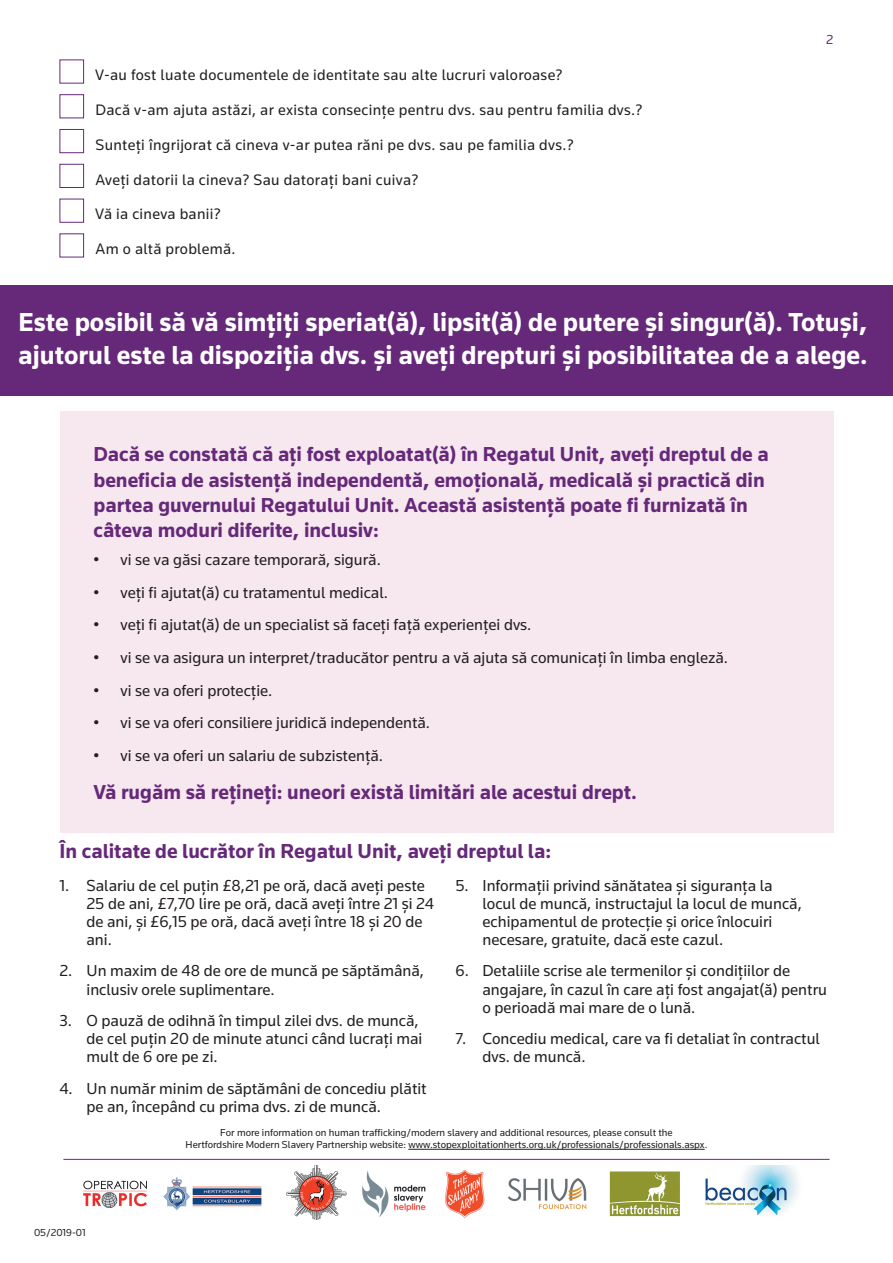
<style>
.page{position:relative;width:893px;height:1263px;background:#fff}
.page>*{position:absolute;margin:0;border:0;box-sizing:border-box;transform-origin:0 0}
.main_title{font:700 27px/32.4px "Knowledge";color:#fff}
.subtitles{font:700 21px/25.2px "Knowledge";color:#66297a}
.t1{font:16.5px/18.3px "Knowledge";color:#231f20}
.body{font:15.75px "Knowledge";letter-spacing:.02em;color:#231f20}
.t2{font:13.5px "Knowledge";color:#66297a}
.t3{font:10.5px/12.6px "Knowledge";color:#231f20;text-align:center}
</style>
<div class="page">
<img style="left:83px;top:1166px;width:715px;height:53px">
<hr style="left:63px;top:1159px;width:766px;height:1px;background:#66297a">
<div style="left:60px;top:411px;width:773px;height:422px;background:#f7e8ef"></div>
<div style="left:60px;top:94px;width:24px;height:24px;border:1px solid #66297a"></div>
<div style="left:60px;top:129px;width:24px;height:24px;border:1px solid #66297a"></div>
<div style="left:60px;top:164px;width:24px;height:24px;border:1px solid #66297a"></div>
<div style="left:60px;top:199px;width:24px;height:24px;border:1px solid #66297a"></div>
<div style="left:0;top:285px;width:893px;height:110px;background:#66297a"></div>
<hr style="left:408px;top:1149px;width:297px;height:1px;background:#231f20">
<p class="body" style="left:95px;top:65px;width:469px">V-au fost luate documentele de identitate sau alte lucruri valoroase?</p>
<p class="body" style="left:96px;top:100px;width:548px">Dacă v-am ajuta astăzi, ar exista consecințe pentru dvs. sau pentru familia dvs.?</p>
<p class="body" style="left:96px;top:135px;width:480px">Sunteți îngrijorat că cineva v-ar putea răni pe dvs. sau pe familia dvs.?</p>
<p class="body" style="left:96px;top:170px;width:324px">Aveți datorii la cineva? Sau datorați bani cuiva?</p>
<p class="body" style="left:95px;top:204px;width:127px">Vă ia cineva banii?</p>
<p class="body" style="left:96px;top:239px;width:141px">Am o altă problemă.</p>
<p class="t2" style="left:826px;top:32px;width:9px">2</p>
<p class="main_title" style="left:18px;top:306px;width:851px">Este posibil să vă simțiți speriat(ă), lipsit(ă) de putere și singur(ă). Totuși, ajutorul este la dispoziția dvs. și aveți drepturi și posibilitatea de a alege.</p>
<p class="subtitles" style="left:94px;top:441px;width:677px">Dacă se constată că ați fost exploatat(ă) în Regatul Unit, aveți dreptul de a beneficia de asistență independentă, emoțională, medicală și practică din partea guvernului Regatului Unit. Această asistență poate fi furnizată în câteva moduri diferite, inclusiv:</p>
<p class="t1" style="left:94px;top:550px;width:289px">• vi se va găsi cazare temporară, sigură.</p>
<p class="t1" style="left:94px;top:583px;width:296px">• veți fi ajutat(ă) cu tratamentul medical.</p>
<p class="t1" style="left:94px;top:615px;width:439px">• veți fi ajutat(ă) de un specialist să faceți față experienței dvs.</p>
<p class="t1" style="left:94px;top:648px;width:636px">• vi se va asigura un interpret/traducător pentru a vă ajuta să comunicați în limba engleză.</p>
<p class="t1" style="left:94px;top:680px;width:180px">• vi se va oferi protecție.</p>
<p class="t1" style="left:94px;top:713px;width:338px">• vi se va oferi consiliere juridică independentă.</p>
<p class="t1" style="left:94px;top:746px;width:291px">• vi se va oferi un salariu de subzistență.</p>
<p class="subtitles" style="left:94px;top:779px;width:545px">Vă rugăm să rețineți: uneori există limitări ale acestui drept.</p>
<p class="subtitles" style="left:60px;top:838px;width:493px">În calitate de lucrător în Regatul Unit, aveți dreptul la:</p>
<p class="t1" style="left:87px;top:875px;width:349px;text-indent:-27px">1. Salariu de cel puțin £8,21 pe oră, dacă aveți peste 25 de ani, £7,70 lire pe oră, dacă aveți între 21 și 24 de ani, și £6,15 pe oră, dacă aveți între 18 și 20 de ani.</p>
<p class="t1" style="left:87px;top:961px;width:339px;text-indent:-27px">2. Un maxim de 48 de ore de muncă pe săptămână, inclusiv orele suplimentare.</p>
<p class="t1" style="left:87px;top:1011px;width:337px;text-indent:-27px">3. O pauză de odihnă în timpul zilei dvs. de muncă, de cel puțin 20 de minute atunci când lucrați mai mult de 6 ore pe zi.</p>
<p class="t1" style="left:87px;top:1078px;width:342px;text-indent:-27px">4. Un număr minim de săptămâni de concediu plătit pe an, începând cu prima dvs. zi de muncă.</p>
<p class="t1" style="left:482px;top:875px;width:321px;text-indent:-27px">5. Informații privind sănătatea și siguranța la locul de muncă, instructajul la locul de muncă, echipamentul de protecție și orice înlocuiri necesare, gratuite, dacă este cazul.</p>
<p class="t1" style="left:482px;top:961px;width:346px;text-indent:-27px">6. Detaliile scrise ale termenilor și condițiilor de angajare, în cazul în care ați fost angajat(ă) pentru o perioadă mai mare de o lună.</p>
<p class="t1" style="left:482px;top:1029px;width:339px;text-indent:-27px">7. Concediu medical, care va fi detaliat în contractul dvs. de muncă.</p>
<p class="t3" style="left:34px;top:1226px;width:53px">05/2019-01</p>
<p class="t3" style="left:186px;top:1125px;width:523px">For more information on human trafficking/modern slavery and additional resources, please consult the<br>Hertfordshire Modern Slavery Partnership website: www.stopexploitationherts.org.uk/professionals/professionals.aspx.</p>
</div>
